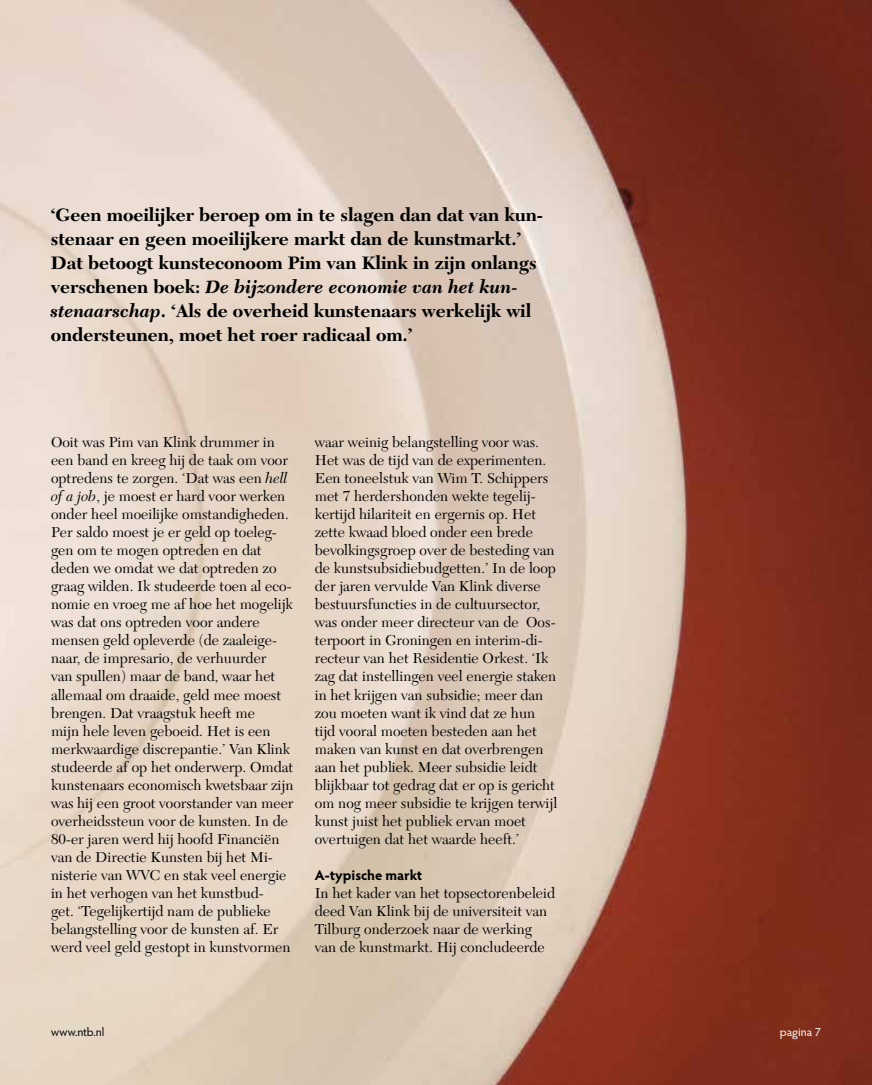
<style>
.page{position:relative;width:872px;height:1085px;background:#fff}
.page>*{position:absolute;margin:0;border:0;box-sizing:border-box;transform-origin:0 0}
.t1{font:700 18.75px/24px "New Caledonia";letter-spacing:-.005em;color:#000}
.t2{font:15px/18px "New Caledonia";color:#000}
.t3{font:700 14.25px "Hypatia Sans Pro";letter-spacing:-.005em;color:#000}
.t4{font:12px "Hypatia Sans Pro";letter-spacing:.005em;color:#000}
.t5{font:12px "Hypatia Sans Pro";color:#fff}
.s1{font-style:italic}
</style>
<div class="page">
<img style="left:0;top:0;width:872px;height:1084px">
<p class="t1" style="left:51px;top:203px;width:494px">‘Geen moeilijker beroep om in te slagen dan dat van kun&shy;stenaar en geen moeilijkere markt dan de kunstmarkt.’ Dat betoogt kunsteconoom Pim van Klink in zijn onlangs verschenen boek: <span class="s1">De bijzondere economie van het kun&shy;stenaarschap</span>. ‘Als de overheid kunstenaars werkelijk wil ondersteunen, moet het roer radicaal om.’</p>
<p class="t2" style="left:51px;top:433px;width:244px">Ooit was Pim van Klink drummer in een band en kreeg hij de taak om voor optredens te zorgen. ‘Dat was een <span class="s1">hell of a job</span>, je moest er hard voor werken onder heel moeilijke omstandigheden.<br>Per saldo moest je er geld op toeleg&shy;gen om te mogen optreden en dat deden we omdat we dat optreden zo graag wilden. Ik studeerde toen al eco&shy;nomie en vroeg me af hoe het mogelijk was dat ons optreden voor andere mensen geld opleverde (de zaaleige&shy;naar, de impresario, de verhuurder<br>van spullen) maar de band, waar het allemaal om draaide, geld mee moest brengen. Dat vraagstuk heeft me<br>mijn hele leven geboeid. Het is een merkwaardige discrepantie.’ Van Klink studeerde af op het onderwerp. Omdat kunstenaars economisch kwetsbaar zijn was hij een groot voorstander van meer overheidssteun voor de kunsten. In de 80-er jaren werd hij hoofd Financiën van de Directie Kunsten bij het Mi&shy;nisterie van WVC en stak veel energie in het verhogen van het kunstbud-<br>get. ‘Tegelijkertijd nam de publieke belangstelling voor de kunsten af. Er werd veel geld gestopt in kunstvormen</p>
<p class="t2" style="left:315px;top:433px;width:244px">waar weinig belangstelling voor was.<br>Het was de tijd van de experimenten.<br>Een toneelstuk van Wim T. Schippers met 7 herdershonden wekte tegelij&shy;kertijd hilariteit en ergernis op. Het zette kwaad bloed onder een brede bevolkingsgroep over de besteding van de kunstsubsidiebudgetten.’ In de loop der jaren vervulde Van Klink diverse bestuursfuncties in de cultuursector, was onder meer directeur van de Oos&shy;terpoort in Groningen en interim-di&shy;recteur van het Residentie Orkest. ‘Ik zag dat instellingen veel energie staken in het krijgen van subsidie; meer dan zou moeten want ik vind dat ze hun tijd vooral moeten besteden aan het maken van kunst en dat overbrengen aan het publiek. Meer subsidie leidt blijkbaar tot gedrag dat er op is gericht om nog meer subsidie te krijgen terwijl kunst juist het publiek ervan moet overtuigen dat het waarde heeft.’</p>
<p class="t3" style="left:315px;top:864px;width:109px">A-typische markt</p>
<p class="t2" style="left:315px;top:883px;width:242px">In het kader van het topsectorenbeleid deed Van Klink bij de universiteit van Tilburg onderzoek naar de werking van de kunstmarkt. Hij concludeerde</p>
<p class="t4" style="left:51px;top:1024px;width:55px">www.ntb.nl</p>
<p class="t5" style="left:779px;top:1024px;width:43px">pagina 7</p>
</div>
